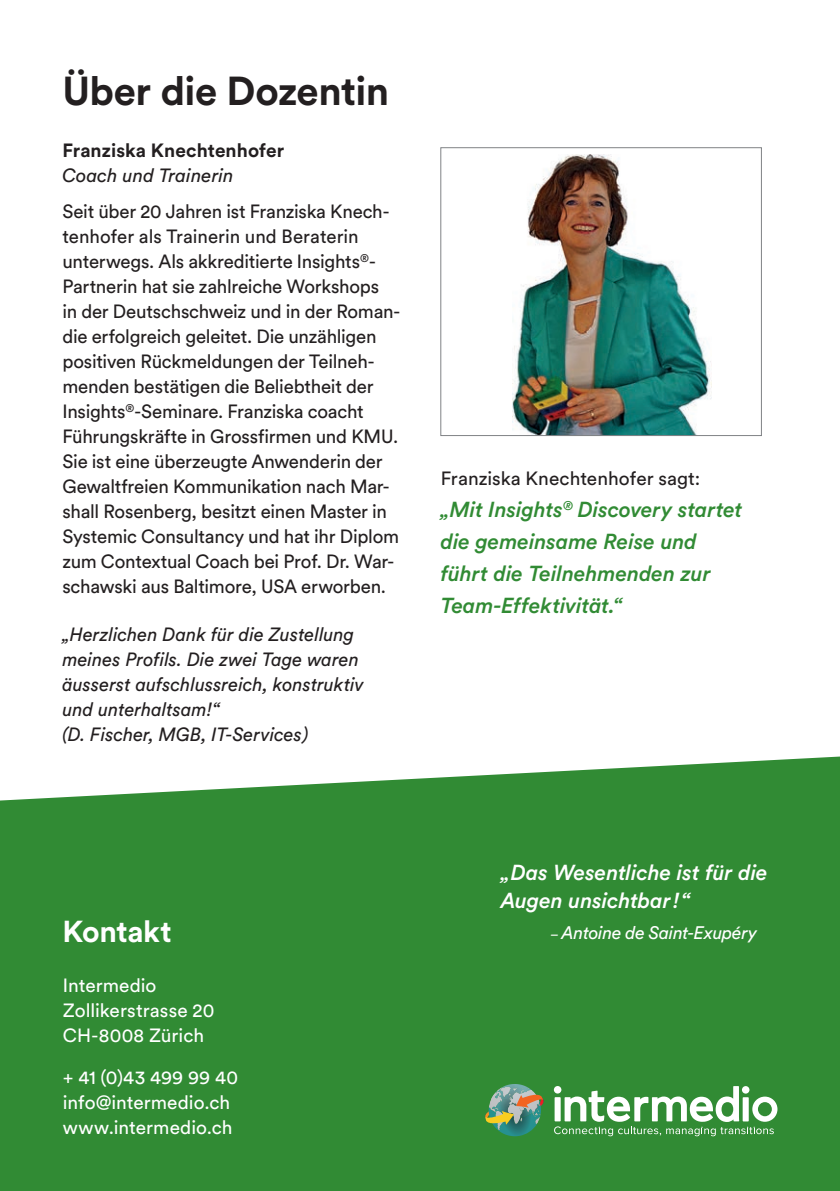
<style>
.page{position:relative;width:840px;height:1191px;background:#fff}
.page>*{position:absolute;margin:0;border:0;box-sizing:border-box;transform-origin:0 0}
.t1{font:700 40px "Circular Std";letter-spacing:-.015em;color:#231f20}
.t2{font:700 30px "Circular Std";letter-spacing:-.015em;color:#fff}
.t3{font:italic 500 21.6px/32px "Circular Std";letter-spacing:-.005em;color:#318b34}
.t4{font:italic 500 21.6px/28px "Circular Std";letter-spacing:-.005em;color:#fff}
.t5{font:19px/25px "Circular Std";letter-spacing:-.015em;color:#231f20}
.t6{font:italic 19px/25px "Circular Std";color:#231f20}
.t7{font:19px/25px "Circular Std";color:#fff}
.t8{font:700 19px "Circular Std";letter-spacing:.005em;color:#231f20}
.t9{font:italic 18px "Circular Std";letter-spacing:-.02em;color:#fff}
.s1{font-size:13.2px}
</style>
<div class="page">
<div style="left:0;top:756px;width:839px;height:435px;background:#318b34"></div>
<img style="left:512px;top:154px;width:199px;height:280px">
<div style="left:440px;top:147px;width:321px;height:289px;border:1px solid #808285"></div>
<svg style="left:553px;top:1086px;width:224px;height:50px"></svg>
<img style="left:492px;top:1084px;width:22px;height:2px">
<svg style="left:485px;top:1086px;width:59px;height:44px;background:#789974"></svg>
<div style="left:742px;top:1097px;width:6px;height:24px;background:#fff"></div>
<div style="left:741px;top:1086px;width:8px;height:7px;background:#fff;border-radius:50%"></div>
<h1 class="t1" style="left:62px;top:65px;width:328px">Über die Dozentin</h1>
<p class="t8" style="left:62px;top:138px;width:223px">Franziska Knechtenhofer</p>
<p class="t6" style="left:62px;top:162px;width:173px">Coach und Trainerin</p>
<p class="t5" style="left:62px;top:199px;width:339px">Seit über 20 Jahren ist Franziska Knech&shy;tenhofer als Trainerin und Beraterin unterwegs. Als akkreditierte Insights<sup>®</sup>- Partnerin hat sie zahlreiche Workshops<br>in der Deutschschweiz und in der Roman&shy;die erfolgreich geleitet. Die unzähligen positiven Rückmeldungen der Teilneh&shy;menden bestätigen die Beliebtheit der Insights<sup>®</sup>-Seminare. Franziska coacht Führungskräfte in Gross firmen und KMU.<br>Sie ist eine überzeugte Anwenderin der Gewaltfreien Kommunikation nach Mar&shy;shall Rosenberg, besitzt einen Master in Systemic Consultancy und hat ihr Diplom zum Contextual Coach bei Prof. Dr. War&shy;schawski aus Baltimore, USA erworben.</p>
<p class="t6" style="left:62px;top:621px;width:303px">„Herzlichen Dank für die Zustellung meines Profils. Die zwei Tage waren äusserst aufschlussreich, konstruktiv und unterhaltsam!“<br>(D. Fischer, MGB, IT-Services)</p>
<p class="t5" style="left:440px;top:465px;width:261px">Franziska Knechtenhofer sagt:</p>
<p class="t3" style="left:440px;top:493px;width:303px">„Mit Insights<sup>®</sup> Discovery startet die gemeinsame Reise und führt die Teilnehmenden zur<br>Team-Effektivität.“</p>
<h2 class="t2" style="left:62px;top:912px;width:111px">Kontakt</h2>
<p class="t7" style="left:63px;top:972px;width:153px">Intermedio<br>Zollikerstrasse 20<br>CH-8008 Zürich</p>
<p class="t7" style="left:63px;top:1064px;width:177px">+ 41 (0)43 499 99 40 info@intermedio.ch www.intermedio.ch</p>
<p class="t4" style="left:500px;top:857px;width:268px">„Das Wesentliche ist für die<br>Augen unsichtbar!“</p>
<p class="t9" style="left:550px;top:921px;width:208px"><span class="s1">–</span> Antoine de Saint-Exupéry</p>
</div>
